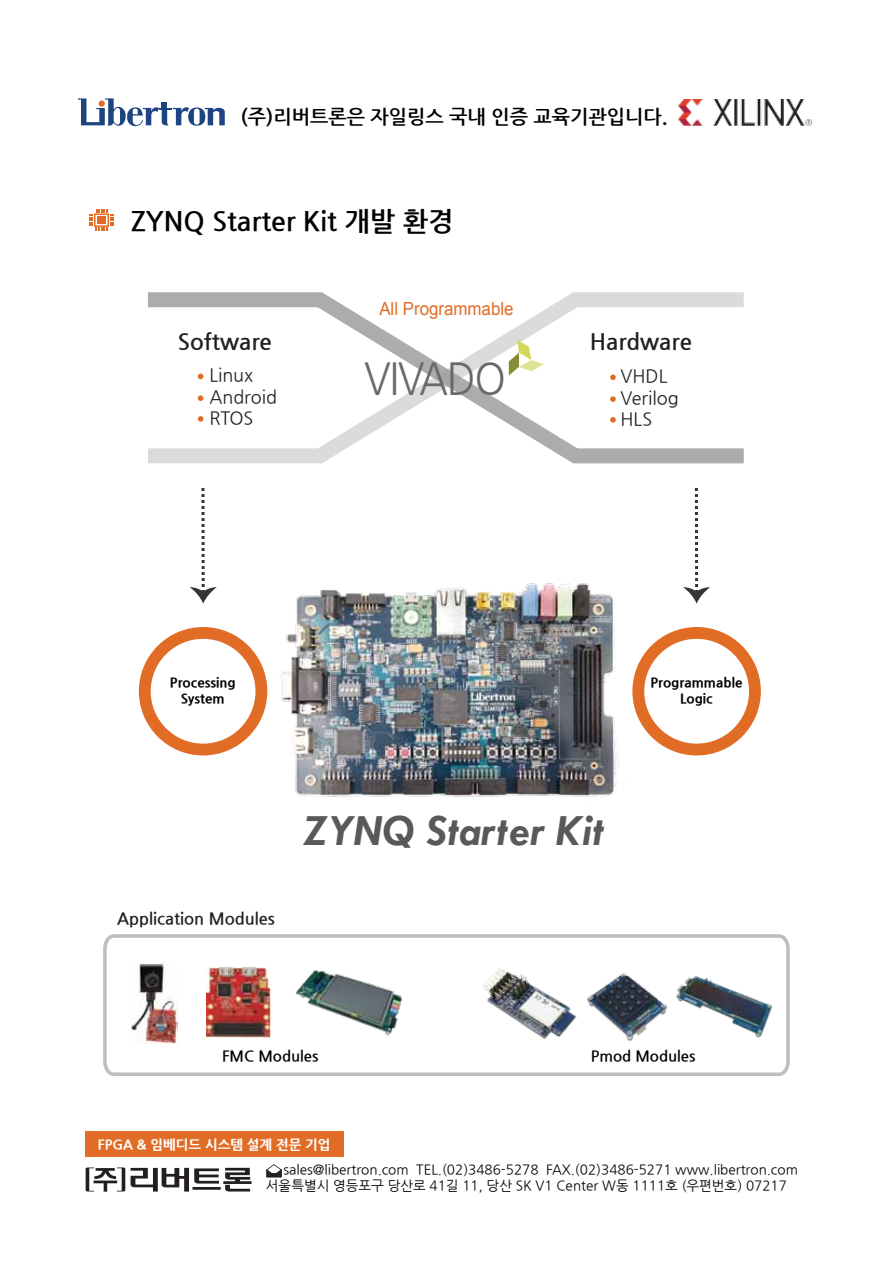
<style>
.page{position:relative;width:893px;height:1263px;background:#fff}
.page>*{position:absolute;margin:0;border:0;box-sizing:border-box;transform-origin:0 0}
.t1{font:italic 700 45px "Tw Cen";color:#58595b}
.t2{font:43.65px "Nanum Gothic";letter-spacing:-.035em;color:#68696b;scale:.92 1}
.t3{font:700 27px "Nanum Gothic";color:#010101}
.t4{font:700 22.5px "Nanum Gothic";color:#231f20}
.t5{font:700 19.5px "Nanum Gothic";color:#000}
.t6{font:18px/21.6px "Nanum Gothic";color:#231f20}
.t7{font:18px "Arial";color:#e16c26;scale:.94 1}
.t8{font:700 16.5px "Nanum Gothic";color:#231f20}
.t9{font:700 15px "Nanum Gothic";color:#010101}
.t10{font:13.5px/16.2px "Nanum Gothic";color:#010101}
.t11{font:800 13.5px/16.2px "Nanum Gothic";color:#010101;text-align:center}
.t12{font:800 13.5px "Nanum Gothic";color:#fff}
</style>
<div class="page">
<div style="left:86px;top:1131px;width:258px;height:25px;background:#e16c26"></div>
<div style="left:632px;top:627px;width:129px;height:128px;border:12px solid #e16c26;border-radius:50%"></div>
<div style="left:139px;top:627px;width:128px;height:128px;border:12px solid #e16c26;border-radius:50%"></div>
<svg style="left:266px;top:1164px;width:16px;height:14px"></svg>
<svg style="left:90px;top:209px;width:23px;height:22px"></svg>
<img style="left:281px;top:583px;width:343px;height:214px">
<svg style="left:103px;top:934px;width:687px;height:142px"></svg>
<svg style="left:148px;top:292px;width:596px;height:171px"></svg>
<svg style="left:683px;top:488px;width:27px;height:116px"></svg>
<svg style="left:190px;top:488px;width:27px;height:116px"></svg>
<svg style="left:198px;top:416px;width:5px;height:6px"></svg>
<svg style="left:198px;top:374px;width:5px;height:5px"></svg>
<svg style="left:198px;top:395px;width:5px;height:6px"></svg>
<svg style="left:610px;top:374px;width:6px;height:6px"></svg>
<svg style="left:610px;top:396px;width:6px;height:6px"></svg>
<svg style="left:610px;top:417px;width:6px;height:6px"></svg>
<svg style="left:509px;top:340px;width:35px;height:36px"></svg>
<img style="left:682px;top:99px;width:129px;height:27px">
<img style="left:679px;top:100px;width:133px;height:25px">
<svg style="left:78px;top:98px;width:147px;height:29px"></svg>
<svg style="left:86px;top:1167px;width:39px;height:24px"></svg>
<svg style="left:131px;top:1168px;width:121px;height:23px"></svg>
<h3 class="t5" style="left:241px;top:107px;width:428px">(주)리버트론은 자일링스 국내 인증 교육기관입니다.</h3>
<h3 class="t3" style="left:131px;top:208px;width:324px">ZYNQ Starter Kit 개발 환경</h3>
<h3 class="t7" style="left:379px;top:297px;width:144px">All Programmable</h3>
<h3 class="t4" style="left:178px;top:331px;width:96px">Software</h3>
<h3 class="t4" style="left:590px;top:331px;width:104px">Hardware</h3>
<h2 class="t2" style="left:364px;top:358px;width:155px">VIVADO</h2>
<h3 class="t6" style="left:209px;top:365px;width:69px">Linux<br>Android<br>RTOS</h3>
<h3 class="t6" style="left:621px;top:366px;width:60px">VHDL<br>Verilog<br>HLS</h3>
<p class="t11" style="left:170px;top:675px;width:67px">Processing<br>System</p>
<p class="t8" style="left:117px;top:911px;width:159px">Application Modules</p>
<h1 class="t1" style="left:304px;top:803px;width:302px">ZYNQ Starter Kit</h1>
<p class="t11" style="left:650px;top:675px;width:93px">Programmable<br>Logic</p>
<p class="t9" style="left:222px;top:1049px;width:98px">FMC Modules</p>
<p class="t9" style="left:591px;top:1049px;width:106px">Pmod Modules</p>
<p class="t12" style="left:98px;top:1137px;width:234px">FPGA &amp; 임베디드 시스템 설계 전문 기업</p>
<p class="t10" style="left:266px;top:1161px;width:533px;text-indent:17px">sales@libertron.com TEL.(02)3486-5278 FAX.(02)3486-5271 www.libertron.com 서울특별시 영등포구 당산로 41길 11, 당산 SK V1 Center W동 1111호 (우편번호) 07217</p>
</div>
